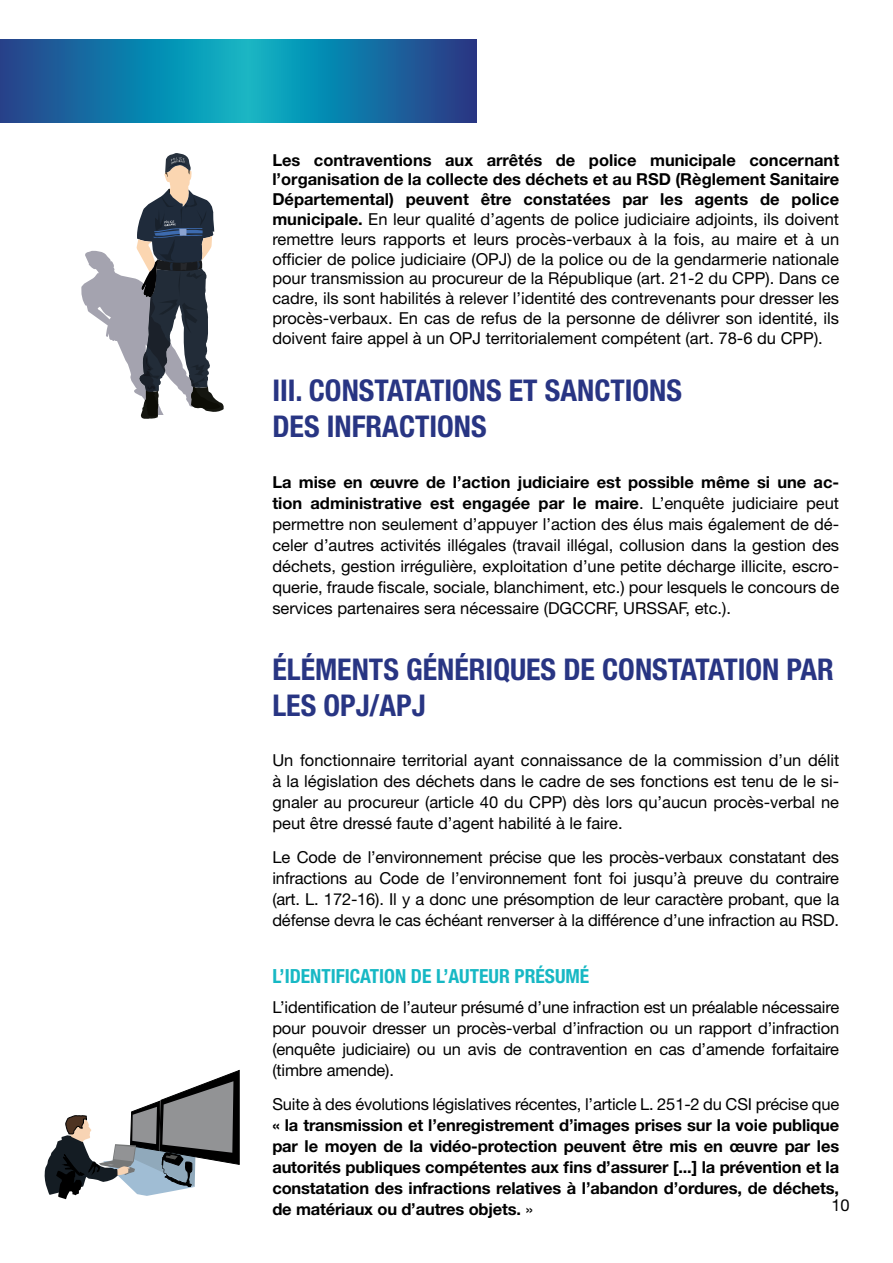
<style>
.page{position:relative;width:893px;height:1263px;background:#fff}
.page>*{position:absolute;margin:0;border:0;box-sizing:border-box;transform-origin:0 0}
.t1{font:700 condensed 30px/36px "Helvetica Neue LT Std";color:#283583}
.t2{font:700 condensed 19.5px "Helvetica Neue LT Std";color:#17b8c4}
.t3{font:16.5px/21px "Helvetica Neue LT Std";letter-spacing:-.01em;color:#000;text-align:justify}
.t4{font:700 16.5px/21px "Helvetica Neue LT Std";letter-spacing:-.01em;color:#000;text-align:justify}
.s1{font-weight:700}
.s2{font-weight:400}
</style>
<div class="page">
<svg style="left:0;top:39px;width:476px;height:84px;background:#1379a7"></svg>
<svg style="left:44px;top:1070px;width:195px;height:129px"></svg>
<svg style="left:81px;top:153px;width:143px;height:266px"></svg>
<p class="t3" style="left:272px;top:150px;width:568px;line-height:19.8px"><span class="s1">Les contraventions aux arrêtés de police municipale concernant l’organisation de la collecte des déchets et au RSD (Règlement Sanitaire Départemental) peuvent être constatées par les agents de police municipale.</span> En leur qualité d’agents de police judiciaire adjoints, ils doivent remettre leurs rapports et leurs procès-verbaux à la fois, au maire et à un officier de police judiciaire (OPJ) de la police ou de la gendarmerie nationale pour transmission au procureur de la République (art. 21-2 du CPP). Dans ce cadre, ils sont habilités à relever l’identité des contrevenants pour dresser les procès-verbaux. En cas de refus de la personne de délivrer son identité, ils doivent faire appel à un OPJ territorialement compétent (art. 78-6 du CPP).</p>
<h1 class="t1" style="left:272px;top:372px;width:411px">III. CONSTATATIONS ET SANCTIONS<br>DES INFRACTIONS</h1>
<p class="t3" style="left:272px;top:471px;width:568px"><span class="s1">La mise en œuvre de l’action judiciaire est possible même si une ac&shy;tion administrative est engagée par le maire</span>. L’enquête judiciaire peut permettre non seulement d’appuyer l’action des élus mais également de dé&shy;celer d’autres activités illégales (travail illégal, collusion dans la gestion des déchets, gestion irrégulière, exploitation d’une petite décharge illicite, escro&shy;querie, fraude fiscale, sociale, blanchiment, etc.) pour lesquels le concours de services partenaires sera nécessaire (DGCCRF, URSSAF, etc.).</p>
<h1 class="t1" style="left:272px;top:650px;width:563px">ÉLÉMENTS GÉNÉRIQUES DE CONSTATATION PAR<br>LES OPJ/APJ</h1>
<p class="t3" style="left:272px;top:749px;width:568px">Un fonctionnaire territorial ayant connaissance de la commission d’un délit à la législation des déchets dans le cadre de ses fonctions est tenu de le si&shy;gnaler au procureur (article 40 du CPP) dès lors qu’aucun procès-verbal ne peut être dressé faute d’agent habilité à le faire.</p>
<p class="t3" style="left:272px;top:846px;width:568px">Le Code de l’environnement précise que les procès-verbaux constatant des infractions au Code de l’environnement font foi jusqu’à preuve du contraire (art. L. 172-16). Il y a donc une présomption de leur caractère probant, que la défense devra le cas échéant renverser à la différence d’une infraction au RSD.</p>
<p class="t2" style="left:272px;top:964px;width:318px">L’IDENTIFICATION DE L’AUTEUR PRÉSUMÉ</p>
<p class="t3" style="left:272px;top:996px;width:568px">L’identification de l’auteur présumé d’une infraction est un préalable nécessaire pour pouvoir dresser un procès-verbal d’infraction ou un rapport d’infraction (enquête judiciaire) ou un avis de contravention en cas d’amende forfaitaire (timbre amende).</p>
<p class="t3" style="left:272px;top:1093px;width:568px">Suite à des évolutions législatives récentes, l’article L. 251-2 du CSI précise que</p>
<p class="t4" style="left:272px;top:1114px;width:568px">« la transmission et l’enregistrement d’images prises sur la voie publique par le moyen de la vidéo-protection peuvent être mis en œuvre par les autorités publiques compétentes aux fins d’assurer [...] la prévention et la constatation des infractions relatives à l’abandon d’ordures, de déchets, de matériaux ou d’autres objets. <span class="s2">»</span></p>
<p class="t3" style="left:831px;top:1194px;width:20px">10</p>
</div>
